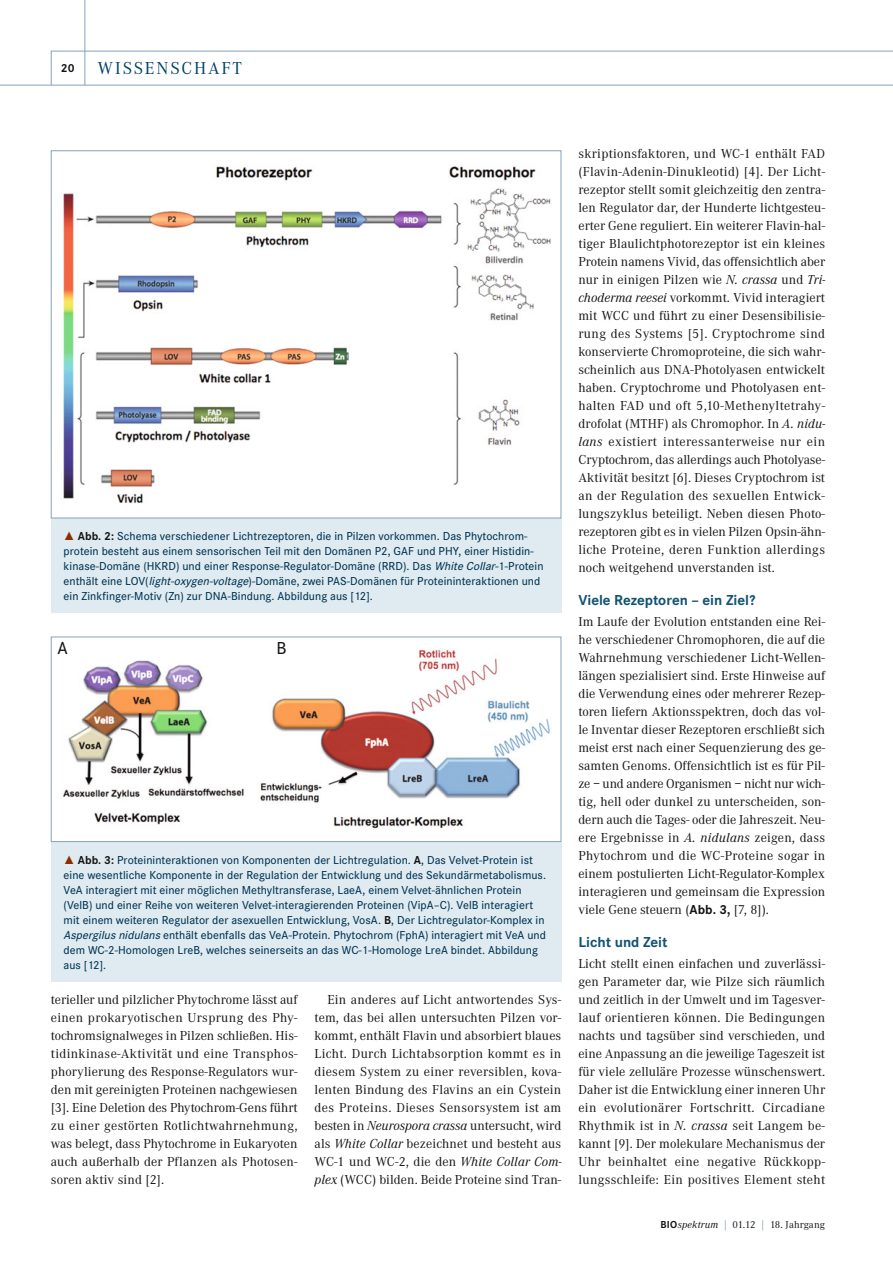
<style>
.page{position:relative;width:893px;height:1263px;background:#fff}
.page>*{position:absolute;margin:0;border:0;box-sizing:border-box;transform-origin:0 0}
.t1{font:18px "Corporate A";letter-spacing:.1em;color:#004264}
.t2{font:500 18px "Corporate S";color:#131413}
.t3{font:700 15px "Corporate S";color:#115273}
.t4{font:13.5px/18px "Corporate A";letter-spacing:.01em;color:#131413;text-align:justify}
.t5{font:500 12px/15px "Corporate S";letter-spacing:.005em;color:#003252}
.t6{font:700 12px "Corporate S";color:#131413}
.t7{font:10.5px "Corporate A";letter-spacing:.005em;color:#131413}
.s1{font-family:"The Sans Expert";font-weight:400;color:#8d2d00}
.s2{font-weight:700;color:#131413}
.s3{font-style:italic}
.s4{font-family:"Corporate S";font-weight:700}
.s5{color:#658ba6}
</style>
<div class="page">
<hr style="left:0;top:85px;width:892px;height:1px;background:#84a2ba">
<hr style="left:51px;top:51px;width:841px;height:1px;background:#84a2ba">
<hr style="left:84px;top:0;width:1px;height:85px;background:#84a2ba">
<hr style="left:51px;top:51px;width:1px;height:34px;background:#84a2ba">
<div style="left:51px;top:518px;width:510px;height:95px;background:#dfebf1"></div>
<img style="left:63px;top:166px;width:488px;height:338px">
<div style="left:51px;top:842px;width:510px;height:140px;background:#dfebf1"></div>
<img style="left:62px;top:649px;width:489px;height:180px">
<div style="left:51px;top:637px;width:510px;height:205px;border:1px solid #84a2ba"></div>
<p class="t6" style="left:61px;top:64px;width:15px">20</p>
<h1 class="t1" style="left:98px;top:62px;width:146px">WISSENSCHAFT</h1>
<p class="t5" style="left:64px;top:529px;width:481px"><span class="s1">˚</span> <span class="s2">Abb. 2:</span> Schema verschiedener Lichtrezeptoren, die in Pilzen vorkommen. Das Phytochrom - protein besteht aus einem sensorischen Teil mit den Domänen P2, GAF und PHY, einer Histidin - kinase-Domäne (HKRD) und einer Response-Regulator-Domäne (RRD). Das <span class="s3">White Collar-</span>1-Protein enthält eine LOV(<span class="s3">light-oxygen-voltage</span>)-Domäne, zwei PAS-Domänen für Proteininteraktionen und ein Zinkfinger-Motiv (Zn) zur DNA-Bindung. Abbildung aus [12].</p>
<h1 class="t2" style="left:58px;top:642px;width:12px">A</h1>
<h1 class="t2" style="left:276px;top:642px;width:12px">B</h1>
<p class="t5" style="left:64px;top:853px;width:484px"><span class="s1">˚</span> <span class="s2">Abb. 3:</span> Proteininteraktionen von Komponenten der Lichtregulation. <span class="s2">A</span>, Das Velvet-Protein ist eine wesentliche Komponente in der Regulation der Entwicklung und des Sekundärmetabolismus.<br>VeA interagiert mit einer möglichen Methyltransferase, LaeA, einem Velvet-ähnlichen Protein (VelB) und einer Reihe von weiteren Velvet-interagierenden Proteinen (VipA–C). VelB interagiert mit einem weiteren Regulator der asexuellen Entwicklung, VosA. <span class="s2">B</span>, Der Lichtregulator-Komplex in <span class="s3">Aspergilus nidulans</span>enthält ebenfalls das VeA-Protein. Phytochrom (FphA) interagiert mit VeA und dem WC-2-Homologen LreB, welches seinerseits an das WC-1-Homologe LreA bindet. Abbildung aus [12].</p>
<p class="t4" style="left:51px;top:992px;width:248px">terieller und pilzlicher Phytochrome lässt auf einen prokaryotischen Ursprung des Phy&shy;tochromsignalweges in Pilzen schließen. His&shy;tidinkinase-Aktivität und eine Transphos&shy;phorylierung des Response-Regulators wur&shy;den mit gereinigten Proteinen nachgewiesen [3]. Eine Deletion des Phytochrom-Gens führt zu einer gestörten Rotlichtwahrnehmung, was belegt, dass Phytochrome in Eukaryoten auch außerhalb der Pflanzen als Photosen&shy;soren aktiv sind [2].</p>
<p class="t4" style="left:314px;top:992px;width:248px;text-indent:13px">Ein anderes auf Licht antwortendes Sys&shy;tem, das bei allen untersuchten Pilzen vor&shy;kommt, enthält Flavin und absorbiert blaues Licht. Durch Lichtabsorption kommt es in diesem System zu einer reversiblen, kova&shy;lenten Bindung des Flavins an ein Cystein des Proteins. Dieses Sensorsystem ist am besten in <span class="s3">Neurospora crassa</span> untersucht, wird als <span class="s3">White Collar</span> bezeichnet und besteht aus WC-1 und WC-2, die den <span class="s3">White Collar Com&shy;plex</span> (WCC) bilden. Beide Proteine sind Tran -</p>
<p class="t4" style="left:578px;top:146px;width:248px">skriptionsfaktoren, und WC-1 enthält FAD (Flavin-Adenin-Dinukleotid) [4]. Der Licht - rezeptor stellt somit gleichzeitig den zentra&shy;len Regulator dar, der Hunderte lichtgesteu&shy;erter Gene reguliert. Ein weiterer Flavin-hal&shy;tiger Blaulichtphotorezeptor ist ein kleines Protein namens Vivid, das offensichtlich aber nur in einigen Pilzen wie <span class="s3">N. crassa</span> und <span class="s3">Tri&shy;choderma reesei</span> vorkommt. Vivid interagiert mit WCC und führt zu einer Desensibilisie&shy;rung des Systems [5]. Cryptochrome sind konservierte Chromoproteine, die sich wahr&shy;scheinlich aus DNA-Photolyasen entwickelt haben. Cryptochrome und Photolyasen ent&shy;halten FAD und oft 5,10-Methenyltetrahy&shy;drofolat (MTHF) als Chromophor. In <span class="s3">A. nidu&shy;lans</span> existiert interessanterweise nur ein Cryptochrom, das allerdings auch Photo lyase-Aktivität besitzt [6]. Dieses Cryptochrom ist an der Regulation des sexuellen Entwick&shy;lungszyklus beteiligt. Neben diesen Photo&shy;rezeptoren gibt es in vielen Pilzen Opsin-ähn&shy;liche Proteine, deren Funktion allerdings noch weitgehend unverstanden ist.</p>
<p class="t3" style="left:578px;top:595px;width:178px">Viele Rezeptoren – ein Ziel?</p>
<p class="t4" style="left:578px;top:614px;width:248px">Im Laufe der Evolution entstanden eine Rei&shy;he verschiedener Chromophoren, die auf die Wahrnehmung verschiedener Licht-Wellen&shy;längen spezialisiert sind. Erste Hinweise auf die Verwendung eines oder mehrerer Rezep&shy;toren liefern Aktionsspektren, doch das vol&shy;le Inventar dieser Rezeptoren erschließt sich meist erst nach einer Sequenzierung des ge - samten Genoms. Offensichtlich ist es für Pil&shy;ze – und andere Organismen – nicht nur wich&shy;tig, hell oder dunkel zu unterscheiden, son&shy;dern auch die Tages- oder die Jahreszeit. Neu&shy;ere Ergebnisse in <span class="s3">A. nidulans</span> zeigen, dass Phytochrom und die WC-Proteine sogar in einem postulierten Licht-Regulator-Komplex interagieren und gemeinsam die Expression viele Gene steuern (<span class="s4">Abb. 3,</span> [7, 8]).</p>
<p class="t3" style="left:578px;top:937px;width:91px">Licht und Zeit</p>
<p class="t4" style="left:578px;top:956px;width:248px">Licht stellt einen einfachen und zuverlässi&shy;gen Parameter dar, wie Pilze sich räumlich und zeitlich in der Umwelt und im Tagesver&shy;lauf orientieren können. Die Bedingungen nachts und tagsüber sind verschieden, und eine Anpassung an die jeweilige Tageszeit ist für viele zelluläre Prozesse wünschenswert.<br>Daher ist die Entwicklung einer inneren Uhr ein evolutionärer Fortschritt. Circadiane Rhythmik ist in <span class="s3">N. crassa</span> seit Langem be - kannt [9]. Der molekulare Mechanismus der Uhr beinhaltet eine negative Rückkopp - lungsschleife: Ein positives Element steht</p>
<p class="t7" style="left:660px;top:1221px;width:166px"><span class="s4">BIO</span><span class="s3">spektrum</span> <span class="s5">|</span> 01.12 <span class="s5">|</span> 18. Jahrgang</p>
</div>
